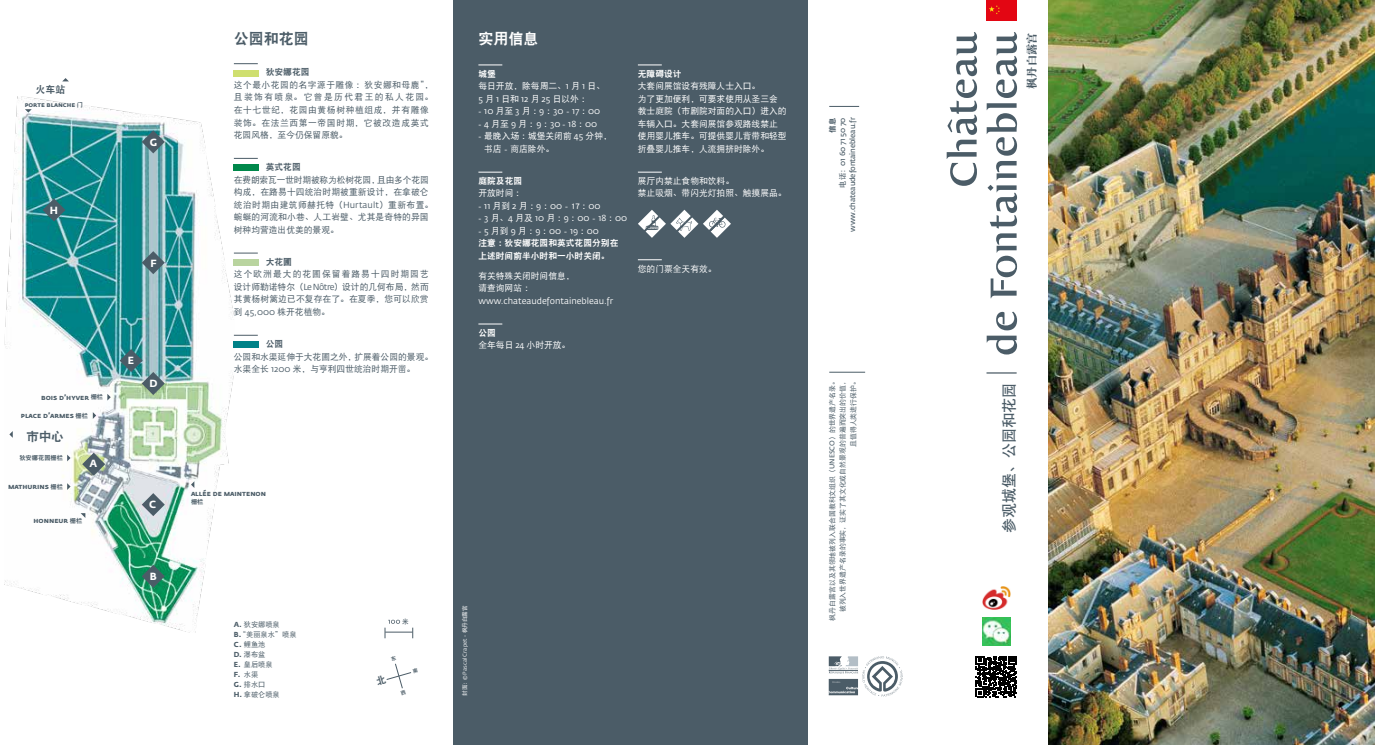
<style>
.page{position:relative;width:1375px;height:745px;background:#fff}
.page>*{position:absolute;margin:0;border:0;box-sizing:border-box;transform-origin:0 0}
.t1{font:15px "DFP Hei W7";color:#4b5c67}
.t2{font:15px "DFP Hei W9";color:#4b5c67}
.t3{font:15px "DFP Hei W9";color:#fff}
.t4{font:12.5px "DFP Hei W9";color:#4b5c67}
.t5{font:11.25px "DFP Song W9";color:#4b5c67}
.t6{font:700 10.25px "Fedra Sans";color:#fff}
.t7{font:10px "DFP Hei W9";color:#4b5c67}
.t8{font:8.75px/12.5px "DFP Hei W5";color:#fff}
.t9{font:8.75px/12.5px "DFP Hei W5";letter-spacing:.015em;color:#4b5c67}
.t10{font:8.75px "Fedra Sans Pro";color:#fff}
.t11{font:8.75px/12.5px "DFP Hei W5";letter-spacing:.07em;color:#4b5c67}
.t12{font:8.75px/12.5px "DFP Hei W9";color:#fff}
.t13{font:8.75px "DFP Hei W9";color:#4b5c67}
.t14{font:7.5px "Fedra Sans Bold SC";color:#4b5c67}
.t15{font:600 7.5px/10px "Fedra Sans Std";letter-spacing:-.01em;color:#4b5c67;text-align:right}
.t16{font:7.5px "DFP Hei W9";color:#4b5c67}
.t17{font:7.25px/10px "DF Hei W5";color:#4b5c67}
.t18{font:700 7.25px "Fedra Sans";color:#4b5c67}
.t19{font:6.88px/10.6px "DFP Hei W5";color:#4b5c67;text-align:right}
.t20{font:6.88px "Fedra Sans Bold SC";color:#4b5c67}
.t21{font:6.62px "DFP Hei W7";color:#4b5c67}
.t22{font:6.25px "DFP Hei W9";color:#4b5c67}
.t23{font:5.62px "Fedra Sans";color:#fff}
.s1{font-family:"DFP Hei W9";font-size:6.25px}
.s2{font-family:"Fedra Sans";font-weight:700}
.s3{font-family:"Fedra Sans Pro"}
.s4{font-family:"DFP Hei W5"}
.s5{font-family:"DF Hei W5";font-weight:400}
.s6{font-family:"DFP Hei W5";font-weight:400}
.s7{font-family:"Fedra Sans Std";font-weight:600}
</style>
<div class="page">
<img style="left:982px;top:586px;width:28px;height:23px">
<img style="left:982px;top:617px;width:28px;height:28px">
<svg style="left:976px;top:656px;width:41px;height:40px"></svg>
<img style="left:5px;top:97px;width:229px;height:535px">
<svg style="left:67px;top:483px;width:4px;height:6px"></svg>
<svg style="left:67px;top:454px;width:4px;height:7px"></svg>
<svg style="left:9px;top:431px;width:4px;height:6px"></svg>
<svg style="left:62px;top:78px;width:7px;height:3px"></svg>
<svg style="left:25px;top:109px;width:7px;height:3px"></svg>
<svg style="left:93px;top:412px;width:3px;height:6px"></svg>
<svg style="left:81px;top:513px;width:4px;height:4px"></svg>
<svg style="left:191px;top:481px;width:3px;height:6px"></svg>
<svg style="left:107px;top:393px;width:4px;height:7px"></svg>
<svg style="left:142px;top:493px;width:23px;height:23px"></svg>
<svg style="left:82px;top:452px;width:23px;height:23px"></svg>
<svg style="left:120px;top:349px;width:45px;height:46px;background:#79a29e"></svg>
<svg style="left:142px;top:251px;width:23px;height:23px"></svg>
<svg style="left:142px;top:130px;width:23px;height:23px"></svg>
<svg style="left:43px;top:198px;width:23px;height:23px"></svg>
<svg style="left:142px;top:564px;width:23px;height:23px"></svg>
<img style="left:1049px;top:0;width:326px;height:744px">
<svg style="left:987px;top:32px;width:30px;height:322px"></svg>
<svg style="left:947px;top:32px;width:30px;height:154px"></svg>
<svg style="left:987px;top:372px;width:29px;height:1px"></svg>
<div style="left:454px;top:0;width:354px;height:744px;background:#4b5c67"></div>
<svg style="left:828px;top:656px;width:1px;height:39px"></svg>
<svg style="left:829px;top:656px;width:74px;height:40px"></svg>
<hr style="left:829px;top:371px;width:36px;height:1px;background:#4b5c67">
<hr style="left:829px;top:106px;width:30px;height:1px;background:#4b5c67">
<svg style="left:478px;top:64px;width:24px;height:1px"></svg>
<svg style="left:478px;top:171px;width:24px;height:1px"></svg>
<svg style="left:478px;top:323px;width:24px;height:1px"></svg>
<svg style="left:638px;top:64px;width:24px;height:1px"></svg>
<svg style="left:638px;top:171px;width:24px;height:1px"></svg>
<svg style="left:638px;top:259px;width:24px;height:1px"></svg>
<svg style="left:638px;top:209px;width:93px;height:29px"></svg>
<svg style="left:234px;top:63px;width:24px;height:1px"></svg>
<div style="left:234px;top:70px;width:25px;height:7px;background:#cfdf6f"></div>
<svg style="left:234px;top:158px;width:24px;height:1px"></svg>
<div style="left:234px;top:164px;width:25px;height:7px;background:#00884b"></div>
<svg style="left:234px;top:252px;width:24px;height:1px"></svg>
<div style="left:234px;top:259px;width:25px;height:7px;background:#b9d49f"></div>
<svg style="left:234px;top:334px;width:24px;height:1px"></svg>
<div style="left:234px;top:341px;width:25px;height:7px;background:#008288"></div>
<div style="left:987px;top:0;width:30px;height:20px;background:#e30613"></div>
<svg style="left:989px;top:5px;width:11px;height:9px"></svg>
<svg style="left:385px;top:619px;width:28px;height:19px"></svg>
<svg style="left:386px;top:663px;width:26px;height:26px"></svg>
<p class="t7" style="left:35px;top:84px;width:31px">火车站</p>
<p class="t20" style="left:25px;top:100px;width:60px">porte blanche <span class="s1">门</span></p>
<p class="t6" style="left:50px;top:204px;width:10px">H</p>
<p class="t6" style="left:150px;top:136px;width:9px">G</p>
<p class="t6" style="left:150px;top:256px;width:8px">F</p>
<p class="t14" style="left:41px;top:392px;width:64px">bois d’hyver <span class="s1">栅栏</span></p>
<p class="t14" style="left:21px;top:410px;width:69px">place d<span class="s2">’</span>armes <span class="s1">栅栏</span></p>
<h2 class="t4" style="left:27px;top:429px;width:39px">市中心</h2>
<p class="t22" style="left:19px;top:454px;width:45px">狄安娜花园栅栏</p>
<p class="t14" style="left:8px;top:482px;width:57px">mathurins <span class="s1">栅栏</span></p>
<p class="t6" style="left:90px;top:457px;width:9px">A</p>
<p class="t14" style="left:34px;top:515px;width:50px">honneur <span class="s1">栅栏</span></p>
<p class="t6" style="left:128px;top:354px;width:8px">E</p>
<p class="t6" style="left:149px;top:377px;width:10px">D</p>
<p class="t6" style="left:149px;top:498px;width:9px">C</p>
<p class="t6" style="left:150px;top:569px;width:8px">B</p>
<h1 class="t2" style="left:234px;top:31px;width:76px">公园和花园</h1>
<p class="t13" style="left:266px;top:68px;width:45px">狄安娜花园</p>
<p class="t11" style="left:234px;top:78px;width:201px">这个最小花园的名字源于雕像：狄安娜和母鹿”，且装饰有喷泉。它曾是历代君王的私人花园。在十七世纪，花园由黄杨树种植组成，并有雕像装饰。在法兰西第一帝国时期，它被改造成英式花园风格，至今仍保留原貌。</p>
<p class="t13" style="left:266px;top:162px;width:36px">英式花园</p>
<p class="t9" style="left:234px;top:173px;width:201px">在费朗索瓦一世时期被称为松树花园，且由多个花园构成，在路易十四统治时期被重新设计，在拿破仑统治时期由建筑师赫托特（<span class="s3">Hurtault</span>）重新布置。蜿蜒的河流和小巷、人工岩壁、尤其是奇特的异国树种均营造出优美的景观。</p>
<p class="t13" style="left:266px;top:257px;width:28px">大花圃</p>
<p class="t9" style="left:234px;top:268px;width:196px;text-align:justify">这个欧洲最大的花圃保留着路易十四时期园艺设计师勒诺特尔（<span class="s3">Le Nôtre</span>）设计的几何布局，然而其黄杨树篱边已不复存在了。在夏季，您可以欣赏到 <span class="s3">45,000</span> 株开花植物。</p>
<p class="t13" style="left:266px;top:339px;width:19px">公园</p>
<p class="t9" style="left:234px;top:350px;width:201px">公园和水渠延伸于大花圃之外，扩展着公园的景观。水渠全长 <span class="s3">1200</span> 米，与亨利四世统治时期开凿。</p>
<h1 class="t3" style="left:478px;top:31px;width:61px">实用信息</h1>
<p class="t12" style="left:478px;top:67px;width:19px">城堡</p>
<p class="t8" style="left:478px;top:80px;width:128px">每日开放，除每周二、<span class="s3">1</span> 月 <span class="s3">1</span> 日、<br><span class="s3">5</span>月<span class="s3">1</span>日和<span class="s3">12</span>月<span class="s3">25</span>日以外：</p>
<p class="t10" style="left:478px;top:106px;width:123px"><span class="s4">-</span> 10 <span class="s4">月至</span>3 <span class="s4">月：</span>9 <span class="s4">：</span>30 <span class="s4">-</span> 17 <span class="s4">：</span>00</p>
<p class="t10" style="left:478px;top:118px;width:120px"><span class="s4">-</span> 4 <span class="s4">月至</span>9 <span class="s4">月：</span>9<span class="s4">：</span>30 <span class="s4">-</span> 18<span class="s4">：</span>00</p>
<p class="t8" style="left:484px;top:130px;width:129px;text-indent:-6px">- 最晚入场：城堡关闭前 <span class="s3">45</span> 分钟，书店 - 商店除外。</p>
<p class="t12" style="left:478px;top:174px;width:45px">庭院及花园</p>
<p class="t8" style="left:478px;top:187px;width:47px">开放时间：</p>
<p class="t8" style="left:478px;top:199px;width:124px">- <span class="s3">11</span> 月到<span class="s3">2</span> 月：<span class="s3">9</span> ：<span class="s3">00</span> - 17 ：<span class="s3">00</span></p>
<p class="t10" style="left:478px;top:213px;width:150px"><span class="s4">-</span> 3 <span class="s4">月、</span>4 <span class="s4">月及</span> 10 <span class="s4">月：</span>9 <span class="s4">：</span>00 <span class="s4">-</span> 18 <span class="s4">：</span>00</p>
<p class="t10" style="left:478px;top:225px;width:122px"><span class="s4">-</span> 5 <span class="s4">月到</span>9 <span class="s4">月：</span>9 <span class="s4">：</span>00 <span class="s4">-</span> 19 <span class="s4">：</span>00</p>
<p class="t12" style="left:478px;top:237px;width:141px">注意：狄安娜花园和英式花园分别在上述时间前半小时和一小时关闭。</p>
<p class="t8" style="left:478px;top:269px;width:98px">有关特殊关闭时间信息，请查询网站：</p>
<p class="t10" style="left:478px;top:295px;width:136px">www.chateaudefontainebleau.fr</p>
<p class="t12" style="left:478px;top:326px;width:19px">公园</p>
<p class="t8" style="left:478px;top:338px;width:93px">全年每日 <span class="s3">24</span> 小时开放。</p>
<p class="t12" style="left:638px;top:67px;width:45px">无障碍设计</p>
<p class="t8" style="left:638px;top:80px;width:150px">大套间展馆设有残障人士入口。<br>为了更加便利，可要求使用从圣三会教士庭院（市剧院对面的入口）进入的车辆入口。大套间展馆参观路线禁止使用婴儿推车。可提供婴儿背带和轻型折叠婴儿推车，人流拥挤时除外。</p>
<p class="t8" style="left:638px;top:174px;width:150px">展厅内禁止食物和饮料。<br>禁止吸烟、带闪光灯拍照、触摸展品。</p>
<p class="t8" style="left:638px;top:262px;width:80px">您的门票全天有效。</p>
<p class="t14" style="left:191px;top:488px;width:77px">allée de maintenon</p>
<p class="t22" style="left:191px;top:498px;width:14px">栅栏</p>
<p class="t17" style="left:234px;top:619px;width:64px"><span class="s2">A.</span> 狄安娜喷泉<br><span class="s2">B.</span>“美丽泉水”喷泉<br><span class="s2">C.</span> 鲤鱼池<br><span class="s2">D.</span> 瀑布盆<br><span class="s2">E.</span> 皇后喷泉</p>
<p class="t18" style="left:234px;top:669px;width:26px">F. <span class="s5">水渠</span></p>
<p class="t17" style="left:234px;top:679px;width:47px"><span class="s2">G.</span> 排水口<br><span class="s2">H.</span> 拿破仑喷泉</p>
<p class="t21" style="left:402px;top:617px;width:8px">米</p>
<p class="t23" style="left:462px;top:695px;width:92px;rotate:-90deg"><span class="s4">封面：</span>© Pascal Crapet - <span class="s4">枫丹白露宫</span></p>
<p class="t16" style="left:828px;top:132px;width:17px;rotate:-90deg">信息</p>
<p class="t15" style="left:837px;top:232px;width:116px;rotate:-90deg"><span class="s6">电话：</span>01 60 71 50 70 www.chateaudefontainebleau.fr</p>
<p class="t19" style="left:827px;top:620px;width:243px;rotate:-90deg">枫丹白露宫以及其领地被列入联合国教科文组织（<span class="s7">UNESCO</span>）的世界遗产名录。被列入世界遗产名录的事实，证实了其文化或自然景观的普遍而突出的价值，且值得人类进行保护。</p>
<p class="t5" style="left:1026px;top:89px;width:58px;rotate:-90deg">枫丹白露宫</p>
<h1 class="t1" style="left:1002px;top:533px;width:152px;rotate:-90deg">参观城堡、公园和花园</h1>
</div>
